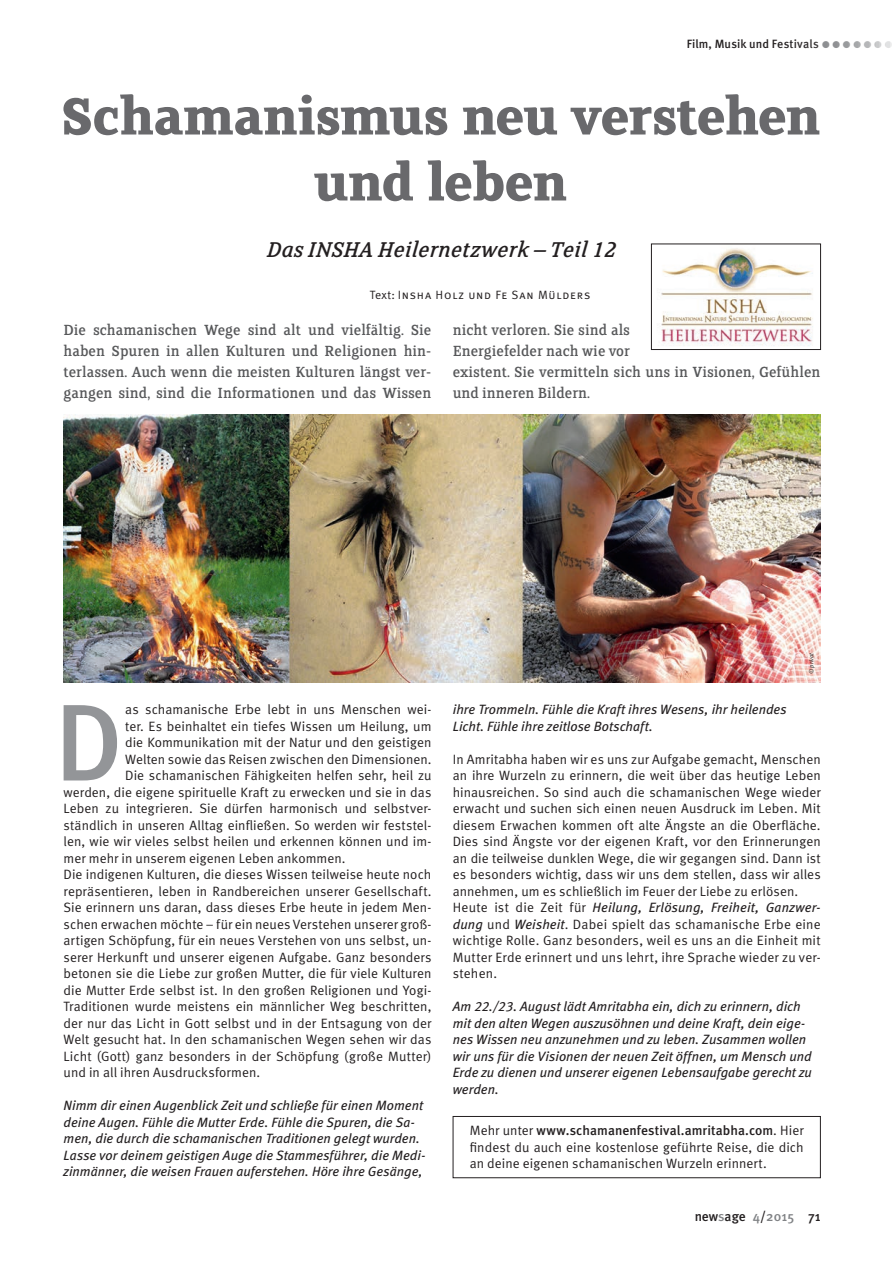
<style>
.page{position:relative;width:893px;height:1263px;background:#fff}
.page>*{position:absolute;margin:0;border:0;box-sizing:border-box;transform-origin:0 0}
.t1{font:108.9px "Meta Medium LF";color:#939598}
.t2{font:700 58.5px "FS Clerkenwell";letter-spacing:-.02em;color:#69696c}
.t3{font:italic 24px "FS Clerkenwell";color:#231f20}
.t4{font:16.5px/21px "FS Clerkenwell";color:#57585a;text-align:justify}
.t5{font:13.5px/16.5px "Meta Normal LF";letter-spacing:.005em;color:#231f20;text-align:justify}
.t6{font:italic 13.5px/16.5px "Meta Book LF";color:#231f20}
.t7{font:500 13.5px "Meta";letter-spacing:.01em;color:#231f20}
.t8{font:12px "Meta Medium LF";letter-spacing:.015em;color:#231f20}
.t9{font:12px "Meta Normal LF Caps";letter-spacing:.065em;color:#231f20}
.t10{font:italic 6px "Meta Normal LF";color:#231f20}
.s1{color:#7c7e81}
.s2{color:#76787b}
.s3{font-family:"Meta Normal LF"}
.s4{font-family:"Meta Book LF";font-style:italic}
.s5{font-family:"Meta Medium LF"}
.s6{color:#808285}
</style>
<div class="page">
<img style="left:661px;top:248px;width:152px;height:98px">
<div style="left:651px;top:244px;width:170px;height:106px;border:1px solid #231f20"></div>
<div style="left:453px;top:1116px;width:368px;height:62px;border:1px solid #231f20"></div>
<img style="left:64px;top:415px;width:757px;height:267px">
<p class="t8" style="left:686px;top:37px;width:208px">Film, Musik und Festivals <span class="s1">●</span><span class="s2">●●●●●●</span></p>
<p class="t2" style="left:60px;top:88px;width:762px">Schamanismus neu verstehen</p>
<p class="t2" style="left:313px;top:154px;width:256px">und leben</p>
<p class="t3" style="left:267px;top:238px;width:351px">Das INSHA Heilernetzwerk – Teil 12</p>
<p class="t9" style="left:370px;top:288px;width:222px"><span class="s3">Text:</span> Insha Holz und Fe San Mülders</p>
<p class="t4" style="left:64px;top:320px;width:369px">Die schamanischen Wege sind alt und vielfältig. Sie haben Spuren in allen Kulturen und Religionen hin&shy;terlassen. Auch wenn die meisten Kulturen längst ver&shy;gangen sind, sind die Informationen und das Wissen</p>
<p class="t4" style="left:453px;top:320px;width:369px;text-align:left">nicht verloren. Sie sind als<br>Energiefelder nach wie vor<br>existent. Sie vermitteln sich uns in Visionen, Gefühlen und inneren Bildern.</p>
<p class="t1" style="left:55px;top:680px;width:69px">D</p>
<p class="t5" style="left:125px;top:701px;width:308px">as schamanische Erbe lebt in uns Menschen wei-</p>
<p class="t5" style="left:125px;top:718px;width:308px">ter. Es beinhaltet ein tiefes Wissen um Heilung, um</p>
<p class="t5" style="left:125px;top:734px;width:308px">die Kommunikation mit der Natur und den geistigen</p>
<p class="t5" style="left:125px;top:751px;width:308px">Welten sowie das Reisen zwischen den Dimensionen.</p>
<p class="t5" style="left:125px;top:767px;width:308px">Die schamanischen Fähigkeiten helfen sehr, heil zu</p>
<p class="t5" style="left:64px;top:784px;width:369px">werden, die eigene spirituelle Kraft zu erwecken und sie in das</p>
<p class="t5" style="left:64px;top:800px;width:369px">Leben zu integrieren. Sie dürfen harmonisch und selbstver-</p>
<p class="t5" style="left:64px;top:817px;width:369px">ständlich in unseren Alltag einfließen. So werden wir feststel-</p>
<p class="t5" style="left:64px;top:833px;width:369px">len, wie wir vieles selbst heilen und erkennen können und im-</p>
<p class="t5" style="left:64px;top:850px;width:283px">mer mehr in unserem eigenen Leben ankommen.</p>
<p class="t5" style="left:64px;top:866px;width:369px">Die indigenen Kulturen, die dieses Wissen teilweise heute noch repräsentieren, leben in Randbereichen unserer Gesellschaft.<br>Sie erinnern uns daran, dass dieses Erbe heute in jedem Men&shy;schen erwachen möchte – für ein neues Verstehen unserer groß&shy;artigen Schöpfung, für ein neues Verstehen von uns selbst, un&shy;serer Herkunft und unserer eigenen Aufgabe. Ganz besonders betonen sie die Liebe zur großen Mutter, die für viele Kulturen die Mutter Erde selbst ist. In den großen Religionen und Yogi-Traditionen wurde meistens ein männlicher Weg beschritten, der nur das Licht in Gott selbst und in der Entsagung von der Welt gesucht hat. In den schamanischen Wegen sehen wir das Licht (Gott) ganz besonders in der Schöpfung (große Mutter) und in all ihren Ausdrucksformen.</p>
<p class="t6" style="left:64px;top:1097px;width:363px">Nimm dir einen Augenblick Zeit und schließe für einen Moment deine Augen. Fühle die Mutter Erde. Fühle die Spuren, die Sa&shy;men, die durch die schamanischen Traditionen gelegt wurden.<br>Lasse vor deinem geistigen Auge die Stammesführer, die Medi&shy;zinmänner, die weisen Frauen auferstehen. Höre ihre Gesänge,</p>
<p class="t10" style="left:808px;top:674px;width:23px;rotate:-90deg">© privat</p>
<p class="t6" style="left:453px;top:701px;width:335px">ihre Trommeln. Fühle die Kraft ihres Wesens, ihr heilendes<br>Licht. Fühle ihre zeitlose Botschaft.</p>
<p class="t5" style="left:453px;top:751px;width:369px">In Amritabha haben wir es uns zur Aufgabe gemacht, Menschen an ihre Wurzeln zu erinnern, die weit über das heutige Leben hinausreichen. So sind auch die schamanischen Wege wieder erwacht und suchen sich einen neuen Ausdruck im Leben. Mit diesem Erwachen kommen oft alte Ängste an die Oberfläche.<br>Dies sind Ängste vor der eigenen Kraft, vor den Erinnerungen an die teilweise dunklen Wege, die wir gegangen sind. Dann ist es besonders wichtig, dass wir uns dem stellen, dass wir alles annehmen, um es schließlich im Feuer der Liebe zu erlösen.</p>
<p class="t5" style="left:453px;top:899px;width:369px">Heute ist die Zeit für <span class="s4">Heilung, Erlösung, Freiheit, Ganzwer&shy;dung</span> und <span class="s4">Weisheit</span>. Dabei spielt das schamanische Erbe eine wichtige Rolle. Ganz besonders, weil es uns an die Einheit mit Mutter Erde erinnert und uns lehrt, ihre Sprache wieder zu ver&shy;stehen.</p>
<p class="t6" style="left:453px;top:998px;width:361px">Am 22./23. August lädt Amritabha ein, dich zu erinnern, dich mit den alten Wegen auszusöhnen und deine Kraft, dein eige&shy;nes Wissen neu anzunehmen und zu leben. Zusammen wollen wir uns für die Visionen der neuen Zeit öffnen, um Mensch und Erde zu dienen und unserer eigenen Lebensaufgabe gerecht zu werden.</p>
<p class="t5" style="left:470px;top:1122px;width:335px">Mehr unter <span class="s5">www.schamanenfestival.amritabha.com</span>. Hier findest du auch eine kostenlose geführte Reise, die dich an deine eigenen schamanischen Wurzeln erinnert.</p>
<p class="t7" style="left:694px;top:1208px;width:128px">new<span class="s6">s</span>age <span class="s6">4</span>/<span class="s6">2015</span> 71</p>
</div>
